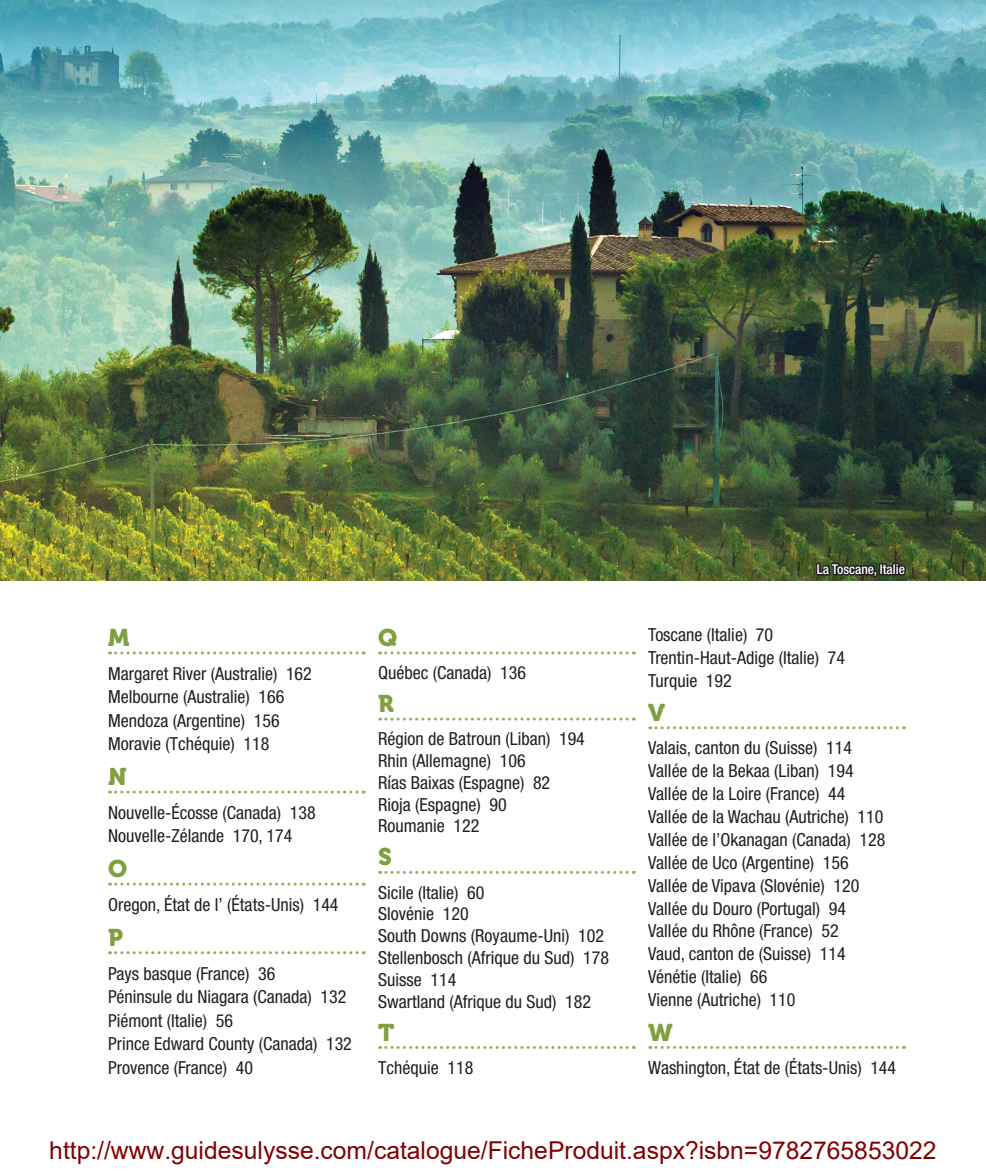
<style>
.page{position:relative;width:986px;height:1175px;background:#fff}
.page>*{position:absolute;margin:0;border:0;box-sizing:border-box;transform-origin:0 0}
.t1{font:24.6px "Arial";color:#800000}
.t2{font:24px "Museo 900";color:#7ea03f}
.t3{font:condensed 18px/23px "Helvetica Neue LT Std";color:#231f20}
.t4{font:500 condensed 13.5px "Helvetica Neue LT Std";color:#fff}
</style>
<div class="page">
<img style="left:0;top:0;width:986px;height:580px">
<svg style="left:110px;top:651px;width:254px;height:3px"></svg>
<svg style="left:110px;top:790px;width:254px;height:3px"></svg>
<svg style="left:110px;top:882px;width:254px;height:3px"></svg>
<svg style="left:110px;top:951px;width:254px;height:3px"></svg>
<svg style="left:380px;top:651px;width:254px;height:3px"></svg>
<svg style="left:380px;top:717px;width:254px;height:3px"></svg>
<svg style="left:380px;top:871px;width:254px;height:3px"></svg>
<svg style="left:380px;top:1046px;width:254px;height:3px"></svg>
<svg style="left:650px;top:726px;width:254px;height:3px"></svg>
<svg style="left:650px;top:1045px;width:254px;height:3px"></svg>
<svg style="left:814px;top:561px;width:93px;height:18px;background:#303824"></svg>
<h2 class="t2" style="left:108px;top:624px;width:23px">M</h2>
<p class="t3" style="left:108px;top:661px;width:205px;line-height:23.5px">Margaret River (Australie) 162<br>Melbourne (Australie) 166<br>Mendoza (Argentine) 156<br>Moravie (Tchéquie) 118</p>
<h2 class="t2" style="left:108px;top:763px;width:20px">N</h2>
<p class="t3" style="left:108px;top:800px;width:209px;line-height:23.5px">Nouvelle-Écosse (Canada) 138<br>Nouvelle-Zélande 170, 174</p>
<h2 class="t2" style="left:108px;top:855px;width:21px">O</h2>
<p class="t3" style="left:108px;top:893px;width:232px">Oregon, État de l’ (États-Unis) 144</p>
<h2 class="t2" style="left:108px;top:923px;width:16px">P</h2>
<p class="t3" style="left:108px;top:961px;width:245px;line-height:23.5px">Pays basque (France) 36<br>Péninsule du Niagara (Canada) 132<br>Piémont (Italie) 56<br>Prince Edward County (Canada) 132<br>Provence (France) 40</p>
<h2 class="t2" style="left:378px;top:624px;width:21px">Q</h2>
<p class="t3" style="left:378px;top:661px;width:149px">Québec (Canada) 136</p>
<h2 class="t2" style="left:378px;top:690px;width:17px">R</h2>
<p class="t3" style="left:378px;top:728px;width:208px;line-height:21.8px">Région de Batroun (Liban) 194<br>Rhin (Allemagne) 106<br>Rías Baixas (Espagne) 82<br>Rioja (Espagne) 90<br>Roumanie 122</p>
<h2 class="t2" style="left:378px;top:843px;width:15px">S</h2>
<p class="t3" style="left:378px;top:881px;width:232px;line-height:21.8px">Sicile (Italie) 60<br>Slovénie 120<br>South Downs (Royaume-Uni) 102<br>Stellenbosch (Afrique du Sud) 178<br>Suisse 114<br>Swartland (Afrique du Sud) 182</p>
<h2 class="t2" style="left:378px;top:1018px;width:18px">T</h2>
<p class="t3" style="left:378px;top:1055px;width:97px">Tchéquie 118</p>
<p class="t4" style="left:817px;top:561px;width:89px">La Toscane, Italie</p>
<p class="t3" style="left:648px;top:623px;width:198px">Toscane (Italie) 70<br>Trentin-Haut-Adige (Italie) 74<br>Turquie 192</p>
<h2 class="t2" style="left:648px;top:699px;width:18px">V</h2>
<p class="t3" style="left:648px;top:736px;width:238px">Valais, canton du (Suisse) 114<br>Vallée de la Bekaa (Liban) 194<br>Vallée de la Loire (France) 44<br>Vallée de la Wachau (Autriche) 110<br>Vallée de l’Okanagan (Canada) 128<br>Vallée de Uco (Argentine) 156<br>Vallée de Vipava (Slovénie) 120<br>Vallée du Douro (Portugal) 94<br>Vallée du Rhône (France) 52<br>Vaud, canton de (Suisse) 114<br>Vénétie (Italie) 66<br>Vienne (Autriche) 110</p>
<h2 class="t2" style="left:648px;top:1018px;width:26px">W</h2>
<p class="t3" style="left:648px;top:1055px;width:249px">Washington, État de (États-Unis) 144</p>
<h1 class="t1" style="left:49px;top:1133px;width:888px">http://www.guidesulysse.com/catalogue/FicheProduit.aspx?isbn=9782765853022</h1>
</div>
